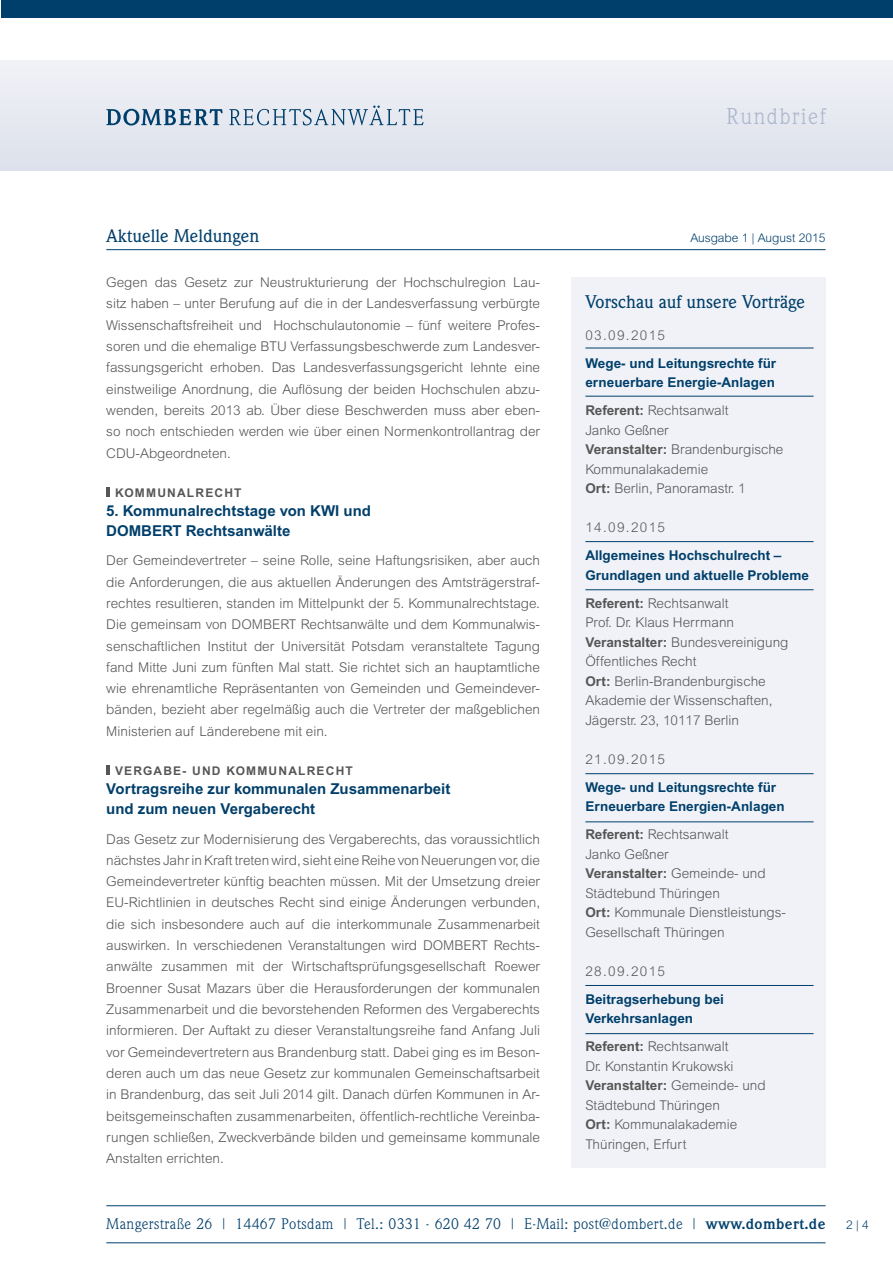
<style>
.page{position:relative;width:893px;height:1263px;background:#fff}
.page>*{position:absolute;margin:0;border:0;box-sizing:border-box;transform-origin:0 0}
.t1{font:22.5px "Weidemann";letter-spacing:.07em;color:#adb8cd}
.t2{font:500 18px "Weidemann";color:#003f6b}
.t3{font:700 15px/19.5px "Arial";color:#003f6b}
.t4{font:15px "Weidemann";letter-spacing:.025em;color:#003f6b}
.t5{font:300 13.5px/21.3px "Arial";color:#565656}
.t6{font:700 13.5px/19.5px "Arial";color:#003f6b}
.t7{font:700 12px "Arial";letter-spacing:.1em;color:#565656}
.t8{font:300 12px "Arial";color:#003f6b}
.s1{font-weight:700}
</style>
<div class="page">
<div style="left:1px;top:60px;width:891px;height:111px;background:#e7e9f1"></div>
<div style="left:1px;top:0;width:891px;height:17px;background:#003f6b"></div>
<svg style="left:106px;top:109px;width:117px;height:17px"></svg>
<svg style="left:229px;top:106px;width:194px;height:19px"></svg>
<hr style="left:106px;top:249px;width:720px;height:1px;background:#003f6b">
<div style="left:571px;top:277px;width:255px;height:890px;background:#f0f2f7"></div>
<hr style="left:106px;top:1242px;width:720px;height:1px;background:#003f6b">
<hr style="left:106px;top:1205px;width:720px;height:1px;background:#003f6b">
<svg style="left:106px;top:487px;width:3px;height:9px"></svg>
<svg style="left:106px;top:766px;width:3px;height:9px"></svg>
<hr style="left:585px;top:348px;width:229px;height:1px;background:#003f6b">
<hr style="left:585px;top:541px;width:229px;height:1px;background:#003f6b">
<hr style="left:585px;top:773px;width:229px;height:1px;background:#003f6b">
<hr style="left:585px;top:985px;width:229px;height:1px;background:#003f6b">
<hr style="left:585px;top:396px;width:229px;height:1px;background:#003f6b">
<hr style="left:585px;top:589px;width:229px;height:1px;background:#003f6b">
<hr style="left:585px;top:821px;width:229px;height:1px;background:#003f6b">
<hr style="left:585px;top:1033px;width:229px;height:1px;background:#003f6b">
<h1 class="t1" style="left:726px;top:103px;width:101px">Rundbrief</h1>
<h2 class="t2" style="left:106px;top:225px;width:155px">Aktuelle Meldungen</h2>
<p class="t5" style="left:106px;top:272px;width:435px;text-align:justify">Gegen das Gesetz zur Neustrukturierung der Hochschulregion Lau&shy;sitz haben – unter Berufung auf die in der Landesverfassung verbürgte Wissenschaftsfreiheit und Hochschulautonomie – fünf weitere Profes&shy;soren und die ehemalige BTU Verfassungsbeschwerde zum Landesver&shy;fassungsgericht erhoben. Das Landesverfassungsgericht lehnte eine einstweilige Anordnung, die Auflösung der beiden Hochschulen abzu&shy;wenden, bereits 2013 ab. Über diese Beschwerden muss aber eben&shy;so noch entschieden werden wie über einen Normenkontrollantrag der CDU-Abgeordneten.</p>
<p class="t7" style="left:115px;top:485px;width:128px">KOMMUNALRECHT</p>
<p class="t3" style="left:106px;top:501px;width:266px">5. Kommunalrechtstage von KWI und<br>DOMBERT Rechtsanwälte</p>
<p class="t5" style="left:106px;top:550px;width:435px;text-align:justify">Der Gemeindevertreter – seine Rolle, seine Haftungsrisiken, aber auch die Anforderungen, die aus aktuellen Änderungen des Amtsträgerstraf&shy;rechtes resultieren, standen im Mittelpunkt der 5. Kommunalrechtstage.<br>Die gemeinsam von DOMBERT Rechtsanwälte und dem Kommunalwis&shy;senschaftlichen Institut der Universität Potsdam veranstaltete Tagung fand Mitte Juni zum fünften Mal statt. Sie richtet sich an hauptamtliche wie ehrenamtliche Repräsentanten von Gemeinden und Gemeindever&shy;bänden, bezieht aber regelmäßig auch die Vertreter der maßgeblichen Ministerien auf Länderebene mit ein.</p>
<p class="t7" style="left:115px;top:763px;width:239px">VERGABE- UND KOMMUNALRECHT</p>
<p class="t3" style="left:106px;top:779px;width:346px">Vortragsreihe zur kommunalen Zusammenarbeit und zum neuen Vergaberecht</p>
<p class="t5" style="left:106px;top:828px;width:435px;text-align:justify">Das Gesetz zur Modernisierung des Vergaberechts, das voraussichtlich nächstes Jahr in Kraft treten wird, sieht eine Reihe von Neuerungen vor, die Gemeindevertreter künftig beachten müssen. Mit der Umsetzung dreier EU-Richtlinien in deutsches Recht sind einige Änderungen verbunden, die sich insbesondere auch auf die interkommunale Zusammenarbeit auswirken. In verschiedenen Veranstaltungen wird DOMBERT Rechts&shy;anwälte zusammen mit der Wirtschaftsprüfungsgesellschaft Roewer Broenner Susat Mazars über die Herausforderungen der kommunalen Zusammenarbeit und die bevorstehenden Reformen des Vergaberechts informieren. Der Auftakt zu dieser Veranstaltungsreihe fand Anfang Juli vor Gemeindevertretern aus Brandenburg statt. Dabei ging es im Beson&shy;deren auch um das neue Gesetz zur kommunalen Gemeinschaftsarbeit in Brandenburg, das seit Juli 2014 gilt. Danach dürfen Kommunen in Ar&shy;beitsgemeinschaften zusammenarbeiten, öffentlich-rechtliche Vereinba&shy;rungen schließen, Zweckverbände bilden und gemeinsame kommunale Anstalten errichten.</p>
<p class="t8" style="left:690px;top:231px;width:137px">Ausgabe 1 | August 2015</p>
<h2 class="t2" style="left:585px;top:291px;width:221px">Vorschau auf unsere Vorträge</h2>
<p class="t5" style="left:585px;top:324px;width:81px">03.09.2015</p>
<p class="t6" style="left:585px;top:353px;width:192px">Wege- und Leitungsrechte für erneuerbare Energie-Anlagen</p>
<p class="t5" style="left:585px;top:401px;width:200px;line-height:19.5px"><span class="s1">Referent:</span> Rechtsanwalt<br>Janko Geßner<br><span class="s1">Veranstalter:</span> Brandenburgische<br>Kommunalakademie<br><span class="s1">Ort:</span> Berlin, Panoramastr. 1</p>
<p class="t5" style="left:585px;top:517px;width:81px">14.09.2015</p>
<p class="t6" style="left:585px;top:546px;width:225px">Allgemeines Hochschulrecht –<br>Grundlagen und aktuelle Probleme</p>
<p class="t5" style="left:585px;top:593px;width:205px;line-height:19.5px"><span class="s1">Referent:</span> Rechtsanwalt<br>Prof. Dr. Klaus Herrmann<br><span class="s1">Veranstalter:</span> Bundesvereinigung<br>Öffentliches Recht<br><span class="s1">Ort:</span> Berlin-Brandenburgische<br>Akademie der Wissenschaften,<br>Jägerstr. 23, 10117 Berlin</p>
<p class="t5" style="left:585px;top:748px;width:81px">21.09.2015</p>
<p class="t6" style="left:585px;top:777px;width:201px">Wege- und Leitungsrechte für<br>Erneuerbare Energien-Anlagen</p>
<p class="t5" style="left:585px;top:825px;width:202px;line-height:19.5px"><span class="s1">Referent:</span> Rechtsanwalt<br>Janko Geßner<br><span class="s1">Veranstalter:</span> Gemeinde- und<br>Städtebund Thüringen<br><span class="s1">Ort:</span> Kommunale Dienstleistungs-<br>Gesellschaft Thüringen</p>
<p class="t5" style="left:585px;top:960px;width:81px">28.09.2015</p>
<p class="t6" style="left:585px;top:989px;width:140px">Beitragserhebung bei<br>Verkehrsanlagen</p>
<p class="t5" style="left:585px;top:1037px;width:182px;line-height:19.5px"><span class="s1">Referent:</span> Rechtsanwalt<br>Dr. Konstantin Krukowski<br><span class="s1">Veranstalter:</span> Gemeinde- und<br>Städtebund Thüringen<br><span class="s1">Ort:</span> Kommunalakademie<br>Thüringen, Erfurt</p>
<p class="t4" style="left:106px;top:1215px;width:721px">Mangerstraße 26 | 14467 Potsdam | Tel.: 0331 - 620 42 70 | E-Mail: post@dombert.de | <span class="s1">www.dombert.de</span></p>
<p class="t8" style="left:846px;top:1218px;width:24px">2 | 4</p>
</div>
